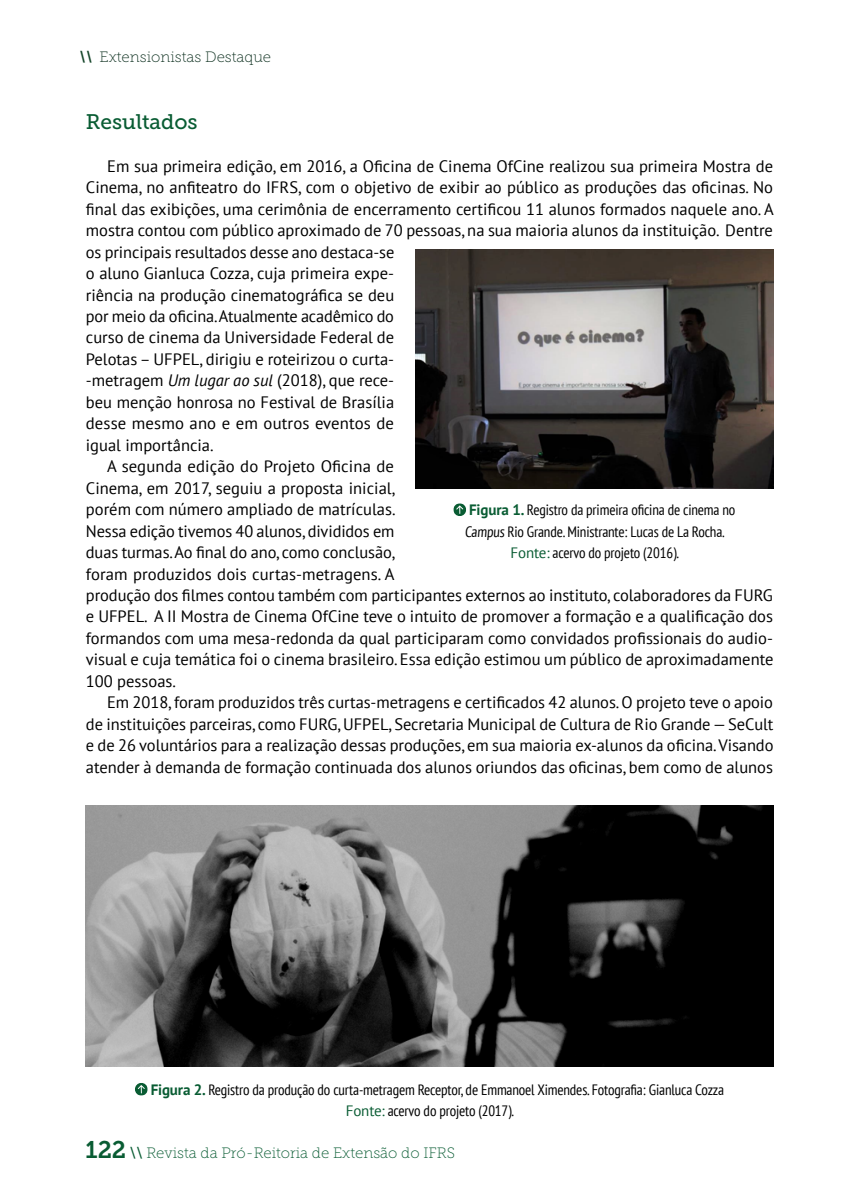
<style>
.page{position:relative;width:859px;height:1202px;background:#fff}
.page>*{position:absolute;margin:0;border:0;box-sizing:border-box;transform-origin:0 0}
.t1{font:21px "Museo Slab 500";color:#095c33}
.t2{font:16.5px "PT Sans";color:#000}
.t3{font:condensed 15px/21.5px "PT Sans";letter-spacing:-.01em;color:#000}
.t4{font:15px "Museo Slab 100";color:#095c33}
.t5{font:15px "Museo Slab 100";color:#0d301f}
.s1{font-family:"Museo Slab 700";font-style:italic;color:#144529}
.s2{font-style:italic}
.s3{font-weight:700;font-stretch:normal;color:#095c33}
.s4{font-stretch:normal;color:#095c33}
.s5{font-family:"Museo Slab 700";font-size:24px}
.s6{font-family:"Museo Slab 500"}
</style>
<div class="page">
<img style="left:415px;top:250px;width:357px;height:238px">
<img style="left:86px;top:805px;width:686px;height:261px">
<svg style="left:453px;top:503px;width:13px;height:13px"></svg>
<svg style="left:456px;top:505px;width:7px;height:9px"></svg>
<svg style="left:135px;top:1082px;width:13px;height:13px"></svg>
<svg style="left:138px;top:1084px;width:7px;height:9px"></svg>
<p class="t5" style="left:82px;top:49px;width:190px"><span class="s1">//</span>Extensionistas Destaque</p>
<p class="t1" style="left:86px;top:110px;width:113px">Resultados</p>
<p class="t2" style="left:107px;top:155px;width:667px">Em sua primeira edição, em 2016, a Oficina de Cinema OfCine realizou sua primeira Mostra de</p>
<p class="t2" style="left:86px;top:177px;width:688px">Cinema, no anfiteatro do IFRS, com o objetivo de exibir ao público as produções das oficinas. No</p>
<p class="t2" style="left:86px;top:198px;width:689px">final das exibições, uma cerimônia de encerramento certificou 11 alunos formados naquele ano. A</p>
<p class="t2" style="left:86px;top:220px;width:688px">mostra contou com público aproximado de 70 pessoas, na sua maioria alunos da instituição. Dentre</p>
<p class="t2" style="left:86px;top:241px;width:310px">os principais resultados desse ano destaca-se</p>
<p class="t2" style="left:86px;top:262px;width:310px">o aluno Gianluca Cozza, cuja primeira expe-</p>
<p class="t2" style="left:86px;top:284px;width:310px">riência na produção cinematográfica se deu</p>
<p class="t2" style="left:86px;top:305px;width:309px">por meio da oficina. Atualmente acadêmico do</p>
<p class="t2" style="left:86px;top:327px;width:310px">curso de cinema da Universidade Federal de</p>
<p class="t2" style="left:86px;top:348px;width:310px">Pelotas – UFPEL, dirigiu e roteirizou o curta-</p>
<p class="t2" style="left:86px;top:370px;width:310px">-metragem <span class="s2">Um lugar ao sul</span> (2018), que rece-</p>
<p class="t2" style="left:86px;top:391px;width:310px">beu menção honrosa no Festival de Brasília</p>
<p class="t2" style="left:86px;top:413px;width:309px">desse mesmo ano e em outros eventos de</p>
<p class="t2" style="left:86px;top:434px;width:129px">igual importância.</p>
<p class="t2" style="left:107px;top:456px;width:288px">A segunda edição do Projeto Oficina de</p>
<p class="t2" style="left:86px;top:477px;width:311px">Cinema, em 2017, seguiu a proposta inicial,</p>
<p class="t2" style="left:86px;top:498px;width:311px">porém com número ampliado de matrículas.</p>
<p class="t2" style="left:86px;top:520px;width:310px">Nessa edição tivemos 40 alunos, divididos em</p>
<p class="t2" style="left:86px;top:541px;width:311px">duas turmas. Ao final do ano, como conclusão,</p>
<p class="t2" style="left:86px;top:563px;width:310px">foram produzidos dois curtas-metragens. A</p>
<p class="t2" style="left:86px;top:584px;width:688px">produção dos filmes contou também com participantes externos ao instituto, colaboradores da FURG</p>
<p class="t2" style="left:86px;top:606px;width:688px">e UFPEL. A II Mostra de Cinema OfCine teve o intuito de promover a formação e a qualificação dos</p>
<p class="t2" style="left:86px;top:627px;width:688px">formandos com uma mesa-redonda da qual participaram como convidados profissionais do audio-</p>
<p class="t2" style="left:86px;top:649px;width:688px">visual e cuja temática foi o cinema brasileiro. Essa edição estimou um público de aproximadamente</p>
<p class="t2" style="left:86px;top:670px;width:92px">100 pessoas.</p>
<p class="t2" style="left:107px;top:691px;width:667px">Em 2018, foram produzidos três curtas-metragens e certificados 42 alunos. O projeto teve o apoio</p>
<p class="t2" style="left:86px;top:713px;width:688px">de instituições parceiras, como FURG, UFPEL, Secretaria Municipal de Cultura de Rio Grande — SeCult</p>
<p class="t2" style="left:86px;top:734px;width:688px">e de 26 voluntários para a realização dessas produções, em sua maioria ex-alunos da oficina. Visando</p>
<p class="t2" style="left:86px;top:756px;width:688px">atender à demanda de formação continuada dos alunos oriundos das oficinas, bem como de alunos</p>
<p class="t3" style="left:469px;top:498px;width:267px"><span class="s3">Figura 1.</span> Registro da primeira oficina de cinema no</p>
<p class="t3" style="left:464px;top:520px;width:262px">Campus Rio Grande. Ministrante: Lucas de La Rocha.</p>
<p class="t3" style="left:510px;top:541px;width:170px"><span class="s4">Fonte:</span> acervo do projeto (2016).</p>
<p class="t3" style="left:345px;top:1078px;width:380px;text-indent:-195px"><span class="s3">Figura 2.</span> Registro da produção do curta-metragem Receptor, de Emmanoel Ximendes. Fotografia: Gianluca Cozza<br><span class="s4">Fonte:</span> acervo do projeto (2017).</p>
<p class="t4" style="left:85px;top:1144px;width:371px"><span class="s5">122</span> <span class="s6">\\</span> Revista da Pró-Reitoria de Extensão do IFRS</p>
</div>
